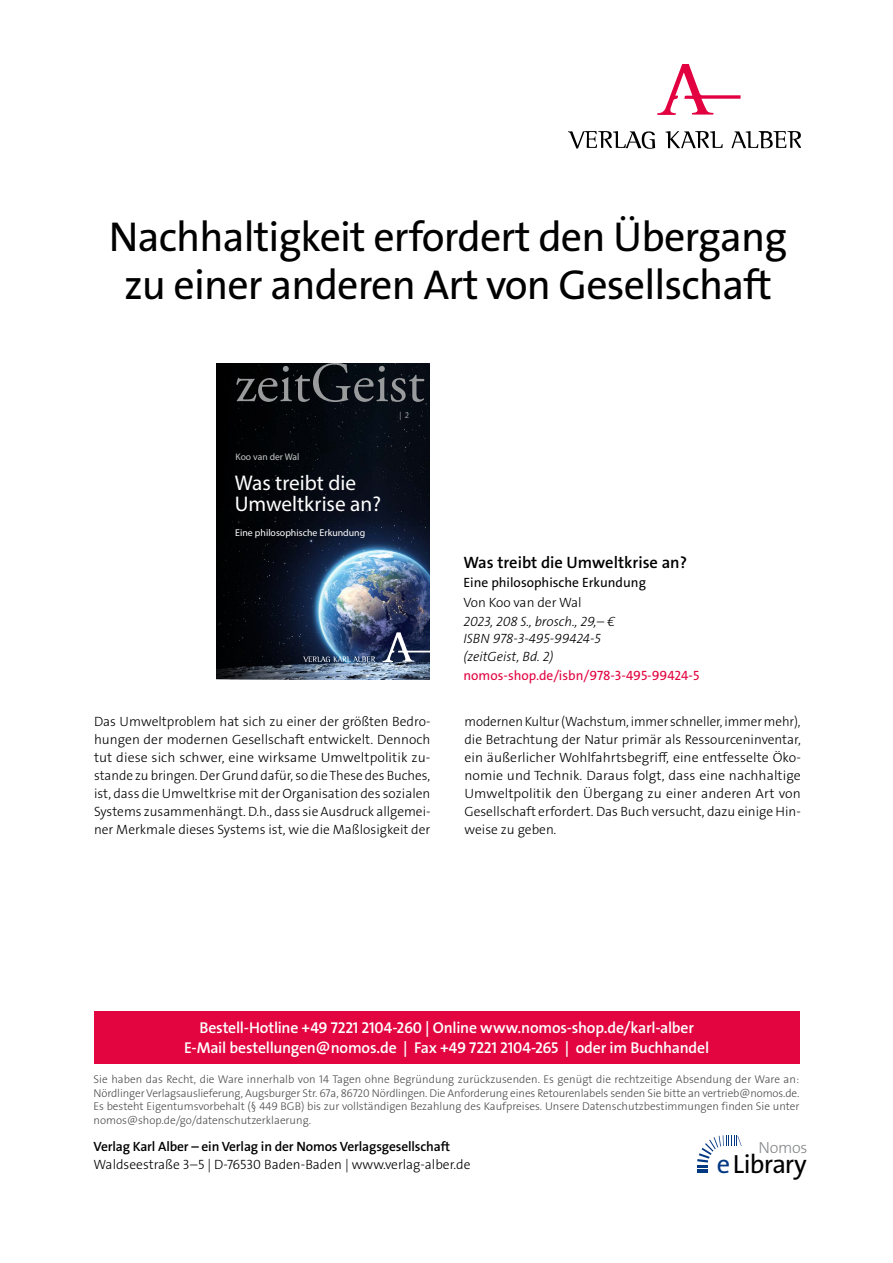
<style>
.page{position:relative;width:893px;height:1263px;background:#fff}
.page>*{position:absolute;margin:0;border:0;box-sizing:border-box;transform-origin:0 0}
.t1{font:56.4px "Adobe Garamond Pro";color:#9a9b9d}
.t2{font:42px/48px "The Sans Os F";letter-spacing:-.02em;color:#000;text-align:center}
.t3{font:26.4px "The Sans Os F";letter-spacing:-.03em;color:#000}
.t4{font:21.3px/20.7px "Myriad Pro";color:#fff}
.t5{font:600 16.5px "The Sans Os F";color:#000}
.t6{font:300 16.2px "The Sans Os F";letter-spacing:-.02em;color:#87888a}
.t7{font:600 15.75px/21px "The Sans Os F";letter-spacing:-.015em;color:#fff;text-align:center}
.t8{font:300 13.5px/18px "The Sans Os F";color:#000;text-align:justify}
.t9{font:italic 300 13.5px/17.2px "The Sans Os F";color:#000}
.t10{font:600 13.5px "The Sans Os F";letter-spacing:-.01em;color:#000}
.t11{font:13.5px "The Sans Os F";color:#e20540}
.t12{font:13.5px "The Sans Os F";color:#000}
.t13{font:300 11.25px/13.5px "The Sans Os F";color:#4b4b4d;text-align:justify}
.t14{font:9.9px "Myriad Pro";color:#fff}
.t15{font:9.6px "Myriad Pro";color:#c6c7c8}
.t16{font:8.4px "Myriad Pro";color:#9a9b9d}
.s1{color:#003882}
</style>
<div class="page">
<div style="left:94px;top:1011px;width:705px;height:52px;background:#e20540"></div>
<svg style="left:697px;top:1135px;width:45px;height:38px"></svg>
<svg style="left:568px;top:131px;width:87px;height:18px"></svg>
<svg style="left:665px;top:131px;width:58px;height:17px"></svg>
<svg style="left:731px;top:131px;width:70px;height:17px"></svg>
<svg style="left:657px;top:64px;width:84px;height:51px"></svg>
<img style="left:216px;top:364px;width:214px;height:315px">
<img style="left:303px;top:632px;width:126px;height:30px">
<h2 class="t2" style="left:109px;top:217px;width:680px">Nachhaltigkeit erfordert den Übergang zu einer anderen Art von Gesellschaft</h2>
<h1 class="t1" style="left:235px;top:349px;width:191px">zeitGeist</h1>
<p class="t16" style="left:400px;top:410px;width:11px">| 2</p>
<p class="t15" style="left:235px;top:451px;width:66px">Koo van der Wal</p>
<h3 class="t4" style="left:235px;top:472px;width:148px">Was treibt die<br>Umweltkrise an?</h3>
<p class="t14" style="left:235px;top:527px;width:131px">Eine philosophische Erkundung</p>
<p class="t5" style="left:463px;top:552px;width:225px">Was treibt die Umweltkrise an?</p>
<p class="t12" style="left:463px;top:577px;width:184px">Eine philosophische Erkundung</p>
<p class="t8" style="left:463px;top:593px;width:120px">Von Koo van der Wal</p>
<p class="t9" style="left:463px;top:613px;width:153px">2023, 208 S., brosch., 29,– €<br>ISBN 978-3-495-99424-5 (zeitGeist, Bd. 2)</p>
<p class="t11" style="left:463px;top:670px;width:237px">nomos-shop.de/isbn/978-3-495-99424-5</p>
<p class="t8" style="left:94px;top:713px;width:338px">Das Umweltproblem hat sich zu einer der größten Bedro&shy;hungen der modernen Gesellschaft entwickelt. Dennoch tut diese sich schwer, eine wirksame Umweltpolitik zu&shy;stande zu bringen. Der Grund dafür, so die These des Buches, ist, dass die Umweltkrise mit der Organisation des sozialen Systems zusammenhängt. D.h., dass sie Ausdruck allgemei&shy;ner Merkmale dieses Systems ist, wie die Maßlosigkeit der</p>
<p class="t8" style="left:464px;top:713px;width:338px">modernen Kultur (Wachstum, immer schneller, immer mehr), die Betrachtung der Natur primär als Ressourceninventar, ein äußerlicher Wohlfahrtsbegriff, eine entfesselte Öko&shy;nomie und Technik. Daraus folgt, dass eine nachhaltige Umweltpolitik den Übergang zu einer anderen Art von Gesellschaft erfordert. Das Buch versucht, dazu einige Hin&shy;weise zu geben.</p>
<p class="t7" style="left:184px;top:1017px;width:526px">Bestell-Hotline +49 7221 2104-260 | Online www.nomos-shop.de/karl-alber<br>E-Mail bestellungen@nomos.de | Fax +49 7221 2104-265 | oder im Buchhandel</p>
<p class="t13" style="left:94px;top:1073px;width:707px">Sie haben das Recht, die Ware innerhalb von 14 Tagen ohne Begründung zurückzusenden. Es genügt die rechtzeitige Absendung der Ware an:<br>Nördlinger Verlagsauslieferung, Augsburger Str. 67a, 86720 Nördlingen. Die Anforderung eines Retourenlabels senden Sie bitte an vertrieb@nomos.de.<br>Es besteht Eigentumsvorbehalt (§ 449 BGB) bis zur vollständigen Bezahlung des Kaufpreises. Unsere Datenschutzbestimmungen finden Sie unter nomos@shop.de/go/datenschutzerklaerung.</p>
<p class="t10" style="left:94px;top:1138px;width:358px">Verlag Karl Alber – ein Verlag in der Nomos Verlagsgesellschaft</p>
<p class="t8" style="left:94px;top:1156px;width:378px">Waldseestraße 3–5 | D-76530 Baden-Baden | www.verlag-alber.de</p>
<h3 class="t3" style="left:717px;top:1153px;width:91px"><span class="s1">e</span>Library</h3>
<p class="t6" style="left:758px;top:1137px;width:51px">Nomos</p>
</div>
